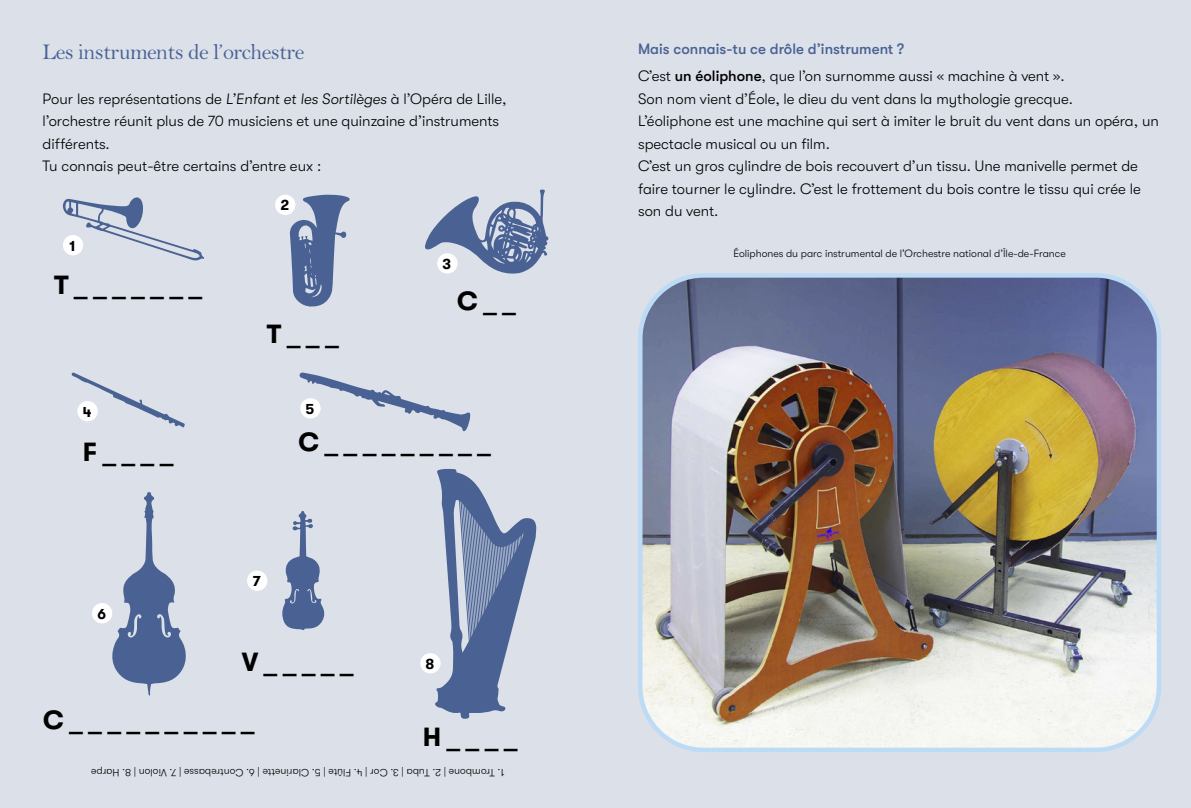
<style>
.page{position:relative;width:1191px;height:808px;background:#dbe0e9}
.page>*{position:absolute;margin:0;border:0;box-sizing:border-box;transform-origin:0 0}
.t1{font:700 26.25px "GT Walsheim";color:#000}
.t2{font:22.5px "Bell MT Std";letter-spacing:-.025em;color:#496293}
.t3{font:300 15px/22.5px "GT Walsheim";color:#000}
.t4{font:700 14.4px "GT Walsheim";color:#000}
.t5{font:300 10.5px "GT Walsheim";color:#000}
.s1{font-weight:500;color:#496293}
.s2{font-weight:500}
.s3{font-style:italic}
</style>
<div class="page">
<img style="left:643px;top:278px;width:513px;height:469px">
<div style="left:638px;top:273px;width:523px;height:479px;border:4px solid #bedbf6;border-radius:63px"></div>
<svg style="left:435px;top:468px;width:101px;height:251px"></svg>
<svg style="left:282px;top:511px;width:43px;height:119px"></svg>
<svg style="left:63px;top:197px;width:141px;height:64px"></svg>
<svg style="left:425px;top:189px;width:123px;height:85px"></svg>
<svg style="left:71px;top:372px;width:114px;height:55px"></svg>
<svg style="left:112px;top:492px;width:74px;height:203px"></svg>
<svg style="left:289px;top:195px;width:61px;height:112px"></svg>
<svg style="left:299px;top:372px;width:171px;height:60px"></svg>
<div style="left:63px;top:235px;width:20px;height:20px;background:#fff;border-radius:50%"></div>
<div style="left:275px;top:195px;width:20px;height:20px;background:#fff;border-radius:50%"></div>
<div style="left:437px;top:253px;width:20px;height:21px;background:#fff;border-radius:50%"></div>
<div style="left:77px;top:401px;width:21px;height:20px;background:#fff;border-radius:50%"></div>
<div style="left:300px;top:398px;width:21px;height:20px;background:#fff;border-radius:50%"></div>
<div style="left:92px;top:603px;width:20px;height:20px;background:#fff;border-radius:50%"></div>
<div style="left:247px;top:570px;width:20px;height:21px;background:#fff;border-radius:50%"></div>
<div style="left:420px;top:653px;width:20px;height:20px;background:#fff;border-radius:50%"></div>
<h2 class="t2" style="left:43px;top:39px;width:263px">Les instruments de l’orchestre</h2>
<p class="t3" style="left:638px;top:35px;width:428px;line-height:27px"><span class="s1">Mais connais-tu ce drôle d’instrument ?<br></span>C’est <span class="s2">un éoliphone</span>, que l’on surnomme aussi « machine à vent ».</p>
<p class="t3" style="left:638px;top:87px;width:522px">Son nom vient d’Éole, le dieu du vent dans la mythologie grecque.<br>L’éoliphone est une machine qui sert à imiter le bruit du vent dans un opéra, un spectacle musical ou un film.<br>C’est un gros cylindre de bois recouvert d’un tissu. Une manivelle permet de faire tourner le cylindre. C’est le frottement du bois contre le tissu qui crée le son du vent.</p>
<p class="t5" style="left:733px;top:247px;width:334px">Éoliphones du parc instrumental de l’Orchestre national d’Île-de-France</p>
<p class="t3" style="left:43px;top:87px;width:465px">Pour les représentations de <span class="s3">L’Enfant et les Sortilèges</span> à l’Opéra de Lille, l’orchestre réunit plus de 70 musiciens et une quinzaine d’instruments différents.<br>Tu connais peut-être certains d’entre eux :</p>
<p class="t4" style="left:280px;top:197px;width:10px">2</p>
<p class="t4" style="left:70px;top:238px;width:8px">1</p>
<p class="t4" style="left:442px;top:256px;width:10px">3</p>
<h1 class="t1" style="left:54px;top:270px;width:150px">T_______</h1>
<h1 class="t1" style="left:267px;top:319px;width:73px">T___</h1>
<p class="t4" style="left:83px;top:404px;width:10px">4</p>
<p class="t4" style="left:306px;top:401px;width:10px">5</p>
<h1 class="t1" style="left:457px;top:286px;width:60px">C__</h1>
<h1 class="t1" style="left:83px;top:437px;width:92px">F____</h1>
<p class="t4" style="left:97px;top:606px;width:10px">6</p>
<h1 class="t1" style="left:298px;top:427px;width:194px">C_________</h1>
<p class="t4" style="left:253px;top:573px;width:9px">7</p>
<h1 class="t1" style="left:242px;top:647px;width:114px">V_____</h1>
<h1 class="t1" style="left:43px;top:705px;width:213px">C__________</h1>
<p class="t4" style="left:425px;top:656px;width:10px">8</p>
<h1 class="t1" style="left:423px;top:722px;width:96px">H____</h1>
<p class="t5" style="left:504px;top:778px;width:415px;rotate:-180deg">1. Trombone | 2. Tuba | 3. Cor | 4. Flûte | 5. Clarinette | 6. Contrebasse | 7. Violon | 8. Harpe</p>
</div>
